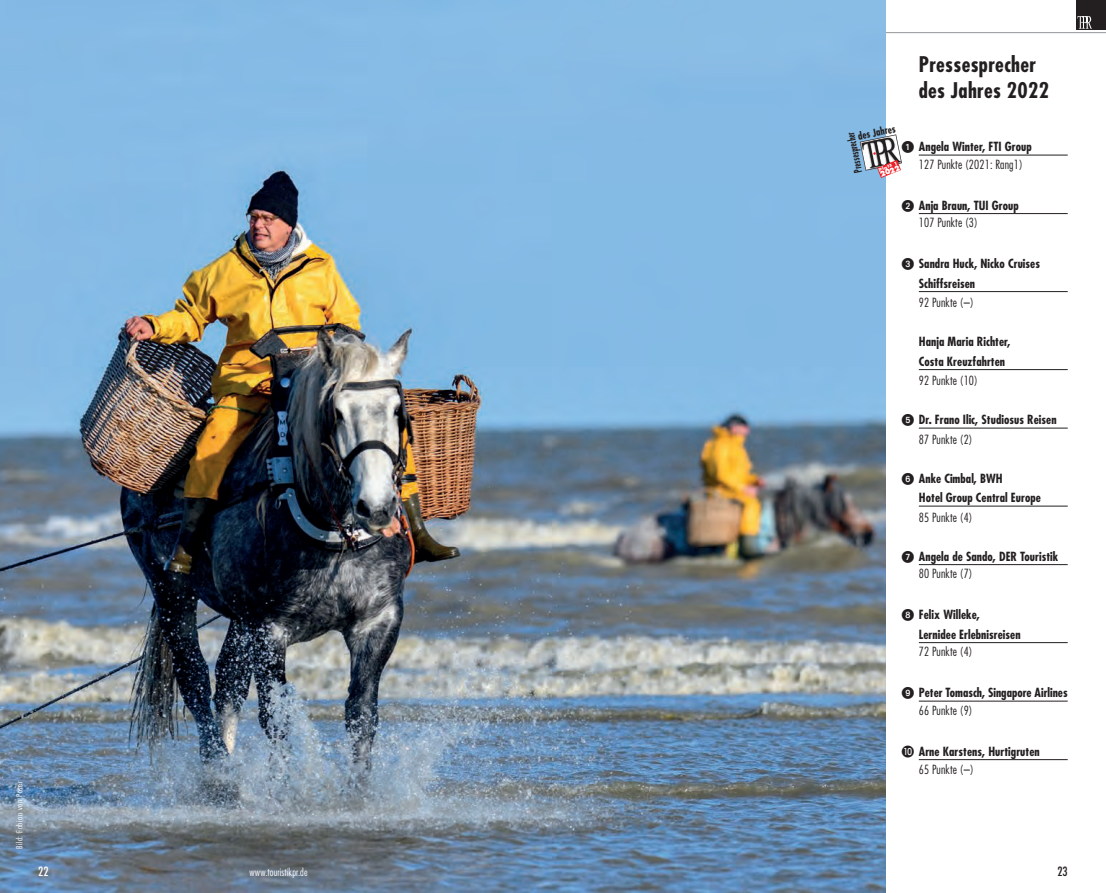
<style>
.page{position:relative;width:1106px;height:893px;background:#fff}
.page>*{position:absolute;margin:0;border:0;box-sizing:border-box;transform-origin:0 0}
.t1{font:700 condensed 21px/25.5px "Futura Std";letter-spacing:.015em;color:#231f20}
.t2{font:condensed 12.45px "Futura Std";color:#231f20}
.t3{font:condensed 12.45px "Futura Std";color:#fff}
.t4{font:700 condensed 12.3px/18px "Futura Std";letter-spacing:.005em;color:#231f20}
.t5{font:300 condensed 12.3px "Futura Std";letter-spacing:.01em;color:#231f20}
.t6{font:300 condensed 10.5px "Futura Std";letter-spacing:.01em;color:#fff}
.t7{font:700 condensed 10.5px "Futura Std";color:#231f20;scale:.71 1}
.t8{font:700 condensed 10.5px "Futura Std";color:#231f20;scale:.95 1}
.t9{font:300 condensed 8.25px "Futura Std";letter-spacing:.07em;color:#fff;scale:1.05 1}
.t10{font:800 7.2px "Futura Std";color:#fff;scale:.93 1}
.t11{font:700 4.8px "Futura LT";color:#fff;scale:1.09 1}
.s1{font-family:"European Pi One";font-weight:400;font-stretch:normal}
.s2{font-weight:300}
</style>
<div class="page">
<div style="left:1076px;top:0;width:30px;height:30px;background:#231f20"></div>
<svg style="left:1077px;top:16px;width:15px;height:13px"></svg>
<hr style="left:0;top:32px;width:1106px;height:1px;background:#939598">
<img style="left:0;top:0;width:885px;height:893px">
<hr style="left:918px;top:155px;width:149px;height:1px;background:#231f20">
<hr style="left:918px;top:213px;width:149px;height:1px;background:#231f20">
<hr style="left:918px;top:291px;width:149px;height:1px;background:#231f20">
<hr style="left:918px;top:369px;width:149px;height:1px;background:#231f20">
<hr style="left:918px;top:428px;width:149px;height:1px;background:#231f20">
<hr style="left:918px;top:506px;width:149px;height:1px;background:#231f20">
<hr style="left:918px;top:564px;width:149px;height:1px;background:#231f20">
<hr style="left:918px;top:642px;width:149px;height:1px;background:#231f20">
<hr style="left:918px;top:701px;width:149px;height:1px;background:#231f20">
<hr style="left:918px;top:759px;width:149px;height:1px;background:#231f20">
<svg style="left:859px;top:134px;width:43px;height:44px"></svg>
<p class="t9" style="left:15px;top:849px;width:66px;rotate:-90deg">Bild: Fabian von Poser</p>
<p class="t3" style="left:38px;top:864px;width:12px">22</p>
<p class="t6" style="left:249px;top:866px;width:60px">www.touristikpr.de</p>
<h1 class="t1" style="left:918px;top:52px;width:132px">Pressesprecher des Jahres 2022</h1>
<p class="t8" style="left:857px;top:129px;width:41px;rotate:-11deg">des Jahres</p>
<p class="t7" style="left:852px;top:174px;width:59px;rotate:-102deg">Pressesprecher</p>
<p class="t4" style="left:918px;top:138px;width:114px;text-indent:-17px"><span class="s1">1</span> Angela Winter, FTI Group<br><span class="s2">127 Punkte (2021: Rang1)</span></p>
<p class="t4" style="left:918px;top:196px;width:102px;text-indent:-17px"><span class="s1">2</span> Anja Braun, TUI Group<br><span class="s2">107 Punkte (3)</span></p>
<p class="t4" style="left:918px;top:254px;width:123px;line-height:19.5px;text-indent:-17px"><span class="s1">3</span> Sandra Huck, Nicko Cruises<br>Schiffsreisen</p>
<p class="t5" style="left:918px;top:295px;width:56px">92 Punkte (–)</p>
<p class="t4" style="left:918px;top:332px;width:93px;line-height:19.5px">Hanja Maria Richter,<br>Costa Kreuzfahrten</p>
<p class="t5" style="left:918px;top:373px;width:61px">92 Punkte (10)</p>
<p class="t4" style="left:918px;top:410px;width:139px;line-height:19.5px;text-indent:-17px"><span class="s1">5</span> Dr. Frano Ilic, Studiosus Reisen<br><span class="s2">87 Punkte (2)</span></p>
<p class="t4" style="left:918px;top:468px;width:124px;line-height:19.5px;text-indent:-17px"><span class="s1">6</span> Anke Cimbal, BWH<br>Hotel Group Central Europe</p>
<p class="t5" style="left:918px;top:510px;width:55px">85 Punkte (4)</p>
<p class="t4" style="left:918px;top:547px;width:141px;text-indent:-17px"><span class="s1">7</span> Angela de Sando, DER Touristik<br><span class="s2">80 Punkte (7)</span></p>
<p class="t4" style="left:918px;top:605px;width:103px;line-height:19.5px;text-indent:-17px"><span class="s1">8</span> Felix Willeke,<br>Lernidee Erlebnisreisen</p>
<p class="t5" style="left:918px;top:645px;width:55px">72 Punkte (4)</p>
<p class="t4" style="left:918px;top:684px;width:150px;text-indent:-17px"><span class="s1">9</span> Peter Tomasch, Singapore Airlines<br><span class="s2">66 Punkte (9)</span></p>
<p class="t4" style="left:918px;top:742px;width:122px;text-indent:-17px"><span class="s1">J</span> Arne Karstens, Hurtigruten<br><span class="s2">65 Punkte (–)</span></p>
<p class="t11" style="left:877px;top:167px;width:20px;rotate:-22deg">Platz 1</p>
<p class="t10" style="left:878px;top:171px;width:24px;rotate:-22deg">2022</p>
<p class="t2" style="left:1057px;top:864px;width:12px">23</p>
</div>
